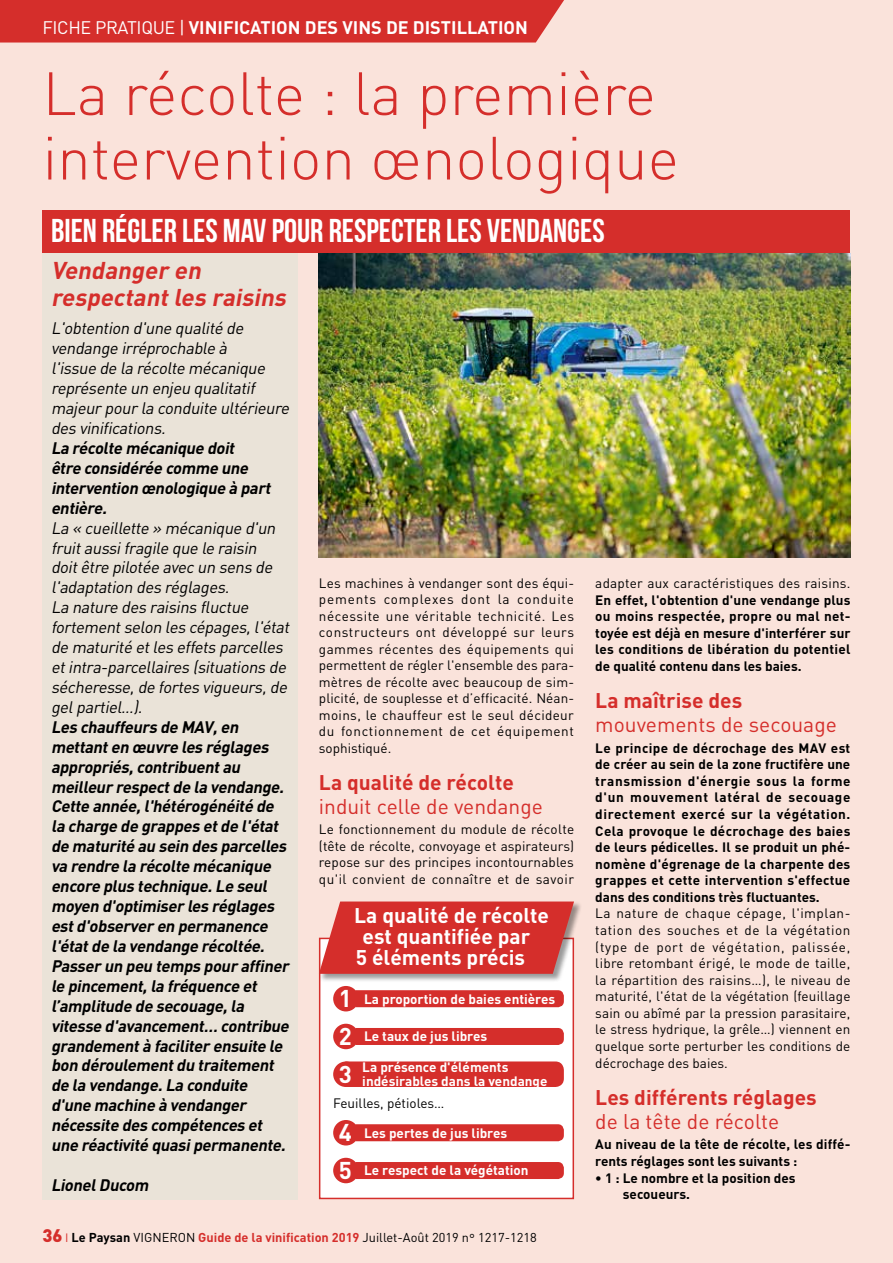
<style>
.page{position:relative;width:893px;height:1263px;background:#fae3db}
.page>*{position:absolute;margin:0;border:0;box-sizing:border-box;transform-origin:0 0}
.t1{font:300 60px/64.5px "DIN";color:#d52e2b}
.t2{font:33px "Bebas Neue";color:#fff}
.t3{font:italic 700 24px/27.5px "DIN";color:#d52e2b}
.t4{font:21px "DIN";color:#d52e2b}
.t5{font:700 21px "DIN";color:#d52e2b}
.t6{font:700 21px "DIN";color:#fff}
.t7{font:700 18px "DIN";color:#fff}
.t8{font:italic 700 16.5px/20px "DIN";color:#000}
.t9{font:italic 16.5px/20px "DIN";color:#000}
.t10{font:13.5px/16.5px "DIN";letter-spacing:.01em;color:#000;text-align:justify}
.t11{font:700 13.5px/16.6px "DIN";color:#000;text-align:justify}
.t12{font:700 13.5px/13.5px "DIN";color:#fff}
.t13{font:12.75px "DIN";color:#000}
.s1{font-weight:400}
.s2{font-weight:900;font-size:18px;color:#d52e2b}
.s3{font-size:12px;color:#d52e2b}
.s4{font-weight:700}
.s5{font-weight:700;color:#d52e2b}
.s6{font-size:24px}
</style>
<div class="page">
<div style="left:0;top:0;width:564px;height:43px;background:#d52e2b"></div>
<div style="left:43px;top:253px;width:255px;height:946px;background:#eae3d8"></div>
<div style="left:43px;top:210px;width:807px;height:43px;background:#d52e2b"></div>
<img style="left:319px;top:253px;width:531px;height:304px">
<div style="left:320px;top:938px;width:253px;height:260px;background:#fff"></div>
<div style="left:356px;top:990px;width:208px;height:17px;background:#d52e2b"></div>
<div style="left:333px;top:986px;width:26px;height:25px;background:#d52e2b;border-radius:50%"></div>
<div style="left:356px;top:1028px;width:208px;height:17px;background:#d52e2b"></div>
<div style="left:333px;top:1024px;width:26px;height:25px;background:#d52e2b;border-radius:50%"></div>
<div style="left:350px;top:1061px;width:214px;height:26px;background:#d52e2b"></div>
<div style="left:333px;top:1061px;width:26px;height:26px;background:#d52e2b;border-radius:50%"></div>
<div style="left:356px;top:1124px;width:208px;height:17px;background:#d52e2b"></div>
<div style="left:333px;top:1120px;width:26px;height:25px;background:#d52e2b;border-radius:50%"></div>
<div style="left:356px;top:1162px;width:208px;height:17px;background:#d52e2b"></div>
<div style="left:333px;top:1158px;width:26px;height:25px;background:#d52e2b;border-radius:50%"></div>
<div style="left:319px;top:938px;width:255px;height:261px;border:2px solid #d52e2b"></div>
<div style="left:319px;top:901px;width:264px;height:81px;background:#000;opacity:.4"></div>
<svg style="left:319px;top:901px;width:255px;height:73px;background:#d63c39"></svg>
<h3 class="t7" style="left:43px;top:16px;width:487px"><span class="s1">FICHE PRATIQUE |</span> VINIFICATION DES VINS DE DISTILLATION</h3>
<h1 class="t1" style="left:43px;top:61px;width:638px">La récolte : la première intervention œnologique</h1>
<h2 class="t2" style="left:51px;top:213px;width:555px">BIEN RÉGLER LES MAV POUR RESPECTER LES VENDANGES</h2>
<h3 class="t3" style="left:51px;top:255px;width:242px">Vendanger en respectantles raisins</h3>
<p class="t9" style="left:51px;top:318px;width:243px">L'obtention d'une qualité de vendange irréprochable à<br>l'issue de la récolte mécanique représente un enjeu qualitatif majeurpourla conduite ultérieure des vinifications.</p>
<p class="t8" style="left:51px;top:437px;width:225px">La récolte mécanique doit être considérée comme une intervention œnologique à part entière.</p>
<p class="t9" style="left:51px;top:517px;width:243px">La « cueillette » mécanique d'un fruitaussifragile que le raisin doitêtre pilotée avec un sens de l'adaptation des réglages.<br>La nature des raisins fluctue fortementselon les cépages,l'état de maturité etles effets parcelles etintra-parcellaires (situations de sécheresse,de fortes vigueurs,de gelpartiel…).</p>
<p class="t8" style="left:51px;top:716px;width:243px">Les chauffeurs de MAV,en mettanten œuvre les réglages appropriés,contribuentau meilleurrespectde la vendange.<br>Cette année,l'hétérogénéité de la charge de grappes etde l'état de maturité au sein des parcelles va rendre la récolte mécanique encore plus technique.Le seul moyen d'optimiserles réglages estd'observeren permanence l'étatde la vendange récoltée.<br>Passerun peu temps pouraffiner le pincement,la fréquence et l’amplitude de secouage,la vitesse d'avancement… contribue grandementà faciliterensuite le bon déroulementdu traitement de la vendange.La conduite d'une machine à vendanger nécessite des compétences et une réactivité quasipermanente.</p>
<p class="t8" style="left:51px;top:1174px;width:102px">LionelDucom</p>
<p class="t13" style="left:43px;top:1229px;width:496px"><span class="s2">36</span> <span class="s3">I</span> <span class="s4">Le Paysan</span> VIGNERON <span class="s5">Guide de la vinification 2019</span> Juillet-Août 2019 n° 1217-1218</p>
<p class="t10" style="left:319px;top:575px;width:257px">Les machines à vendanger sont des équi&shy;pements complexes dont la conduite nécessite une véritable technicité. Les constructeurs ont développé sur leurs gammes récentes des équipements qui permettent de régler l'ensemble des para&shy;mètres de récolte avec beaucoup de sim&shy;plicité, de souplesse et d’efficacité. Néan&shy;moins, le chauffeur est le seul décideur du fonctionnement de cet équipement sophistiqué.</p>
<h3 class="t5" style="left:319px;top:768px;width:196px">La qualité de récolte</h3>
<h3 class="t4" style="left:319px;top:793px;width:226px">induit celle de vendange</h3>
<p class="t10" style="left:319px;top:821px;width:257px">Le fonctionnement du module de récolte (tête de récolte, convoyage et aspirateurs) repose sur des principes incontournables qu'il convient de connaître et de savoir</p>
<h3 class="t6" style="left:354px;top:901px;width:196px">La qualité de récolte</h3>
<h3 class="t6" style="left:363px;top:922px;width:169px">est quantifiée par</h3>
<h3 class="t6" style="left:356px;top:943px;width:171px">5 éléments précis</h3>
<p class="t12" style="left:339px;top:991px;width:218px"><span class="s6">1</span> La proportion de baies entières</p>
<p class="t12" style="left:339px;top:1029px;width:150px"><span class="s6">2</span> Le taux de jus libres</p>
<p class="t12" style="left:339px;top:1060px;width:210px;text-indent:24px">La présence d'éléments<br><sup>3</sup> indésirables dans la vendange</p>
<p class="t10" style="left:333px;top:1094px;width:113px">Feuilles, pétioles…</p>
<p class="t12" style="left:339px;top:1125px;width:170px"><span class="s6">4</span> Les pertes de jus libres</p>
<p class="t12" style="left:339px;top:1163px;width:191px"><span class="s6">5</span> Le respect de la végétation</p>
<p class="t10" style="left:595px;top:575px;width:257px">adapter aux caractéristiques des raisins.</p>
<p class="t11" style="left:595px;top:591px;width:257px">En effet, l'obtention d'une vendange plus ou moins respectée, propre ou mal net&shy;toyée est déjà en mesure d'interférer sur les conditions de libération du potentiel de qualité contenu dans les baies.</p>
<h3 class="t5" style="left:595px;top:686px;width:148px">La maîtrise des</h3>
<h3 class="t4" style="left:595px;top:711px;width:243px">mouvements de secouage</h3>
<p class="t11" style="left:595px;top:739px;width:257px">Le principe de décrochage des MAV est de créer au sein de la zone fructifère une transmission d'énergie sous la forme d'un mouvement latéral de secouage directement exercé sur la végétation.<br>Cela provoque le décrochage des baies de leurs pédicelles. Il se produit un phé&shy;nomène d'égrenage de la charpente des grappes et cette intervention s'effectue dans des conditions très fluctuantes.</p>
<p class="t10" style="left:595px;top:905px;width:257px">La nature de chaque cépage, l'implan&shy;tation des souches et de la végétation (type de port de végétation, palissée, libre retombant érigé, le mode de taille, la répartition des raisins…), le niveau de maturité, l'état de la végétation (feuillage sain ou abîmé par la pression parasitaire, le stress hydrique, la grêle…) viennent en quelque sorte perturber les conditions de décrochage des baies.</p>
<h3 class="t5" style="left:595px;top:1083px;width:223px">Les différents réglages</h3>
<h3 class="t4" style="left:595px;top:1108px;width:185px">de la tête de récolte</h3>
<p class="t11" style="left:595px;top:1136px;width:257px">Au niveau de la tête de récolte, les diffé&shy;rents réglages sont les suivants :</p>
<p class="t11" style="left:623px;top:1169px;width:174px;text-indent:-28px">• 1 : Le nombre et la position des secoueurs.</p>
</div>
